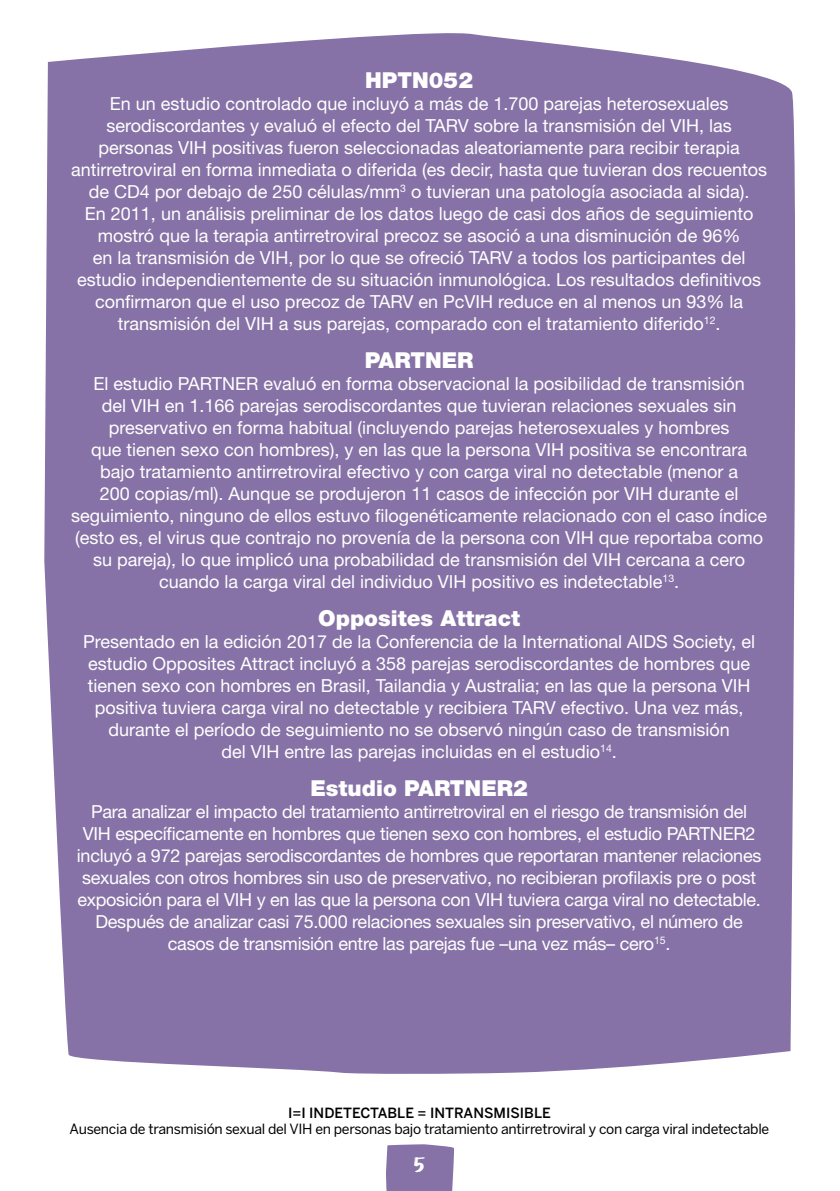
<style>
.page{position:relative;width:840px;height:1191px;background:#fff}
.page>*{position:absolute;margin:0;border:0;box-sizing:border-box;transform-origin:0 0}
.t1{font:900 22px "Helvetica Neue LT Std";color:#fff}
.t2{font:20px "KG Lifeis Messy";color:#fff}
.t3{font:18px/22px "Helvetica Neue LT Std";color:#fff;text-align:center}
.t4{font:14px "Benton Sans";letter-spacing:-.02em;color:#000}
.t5{font:500 14px "Benton Sans";color:#000}
</style>
<div class="page">
<div style="left:386px;top:1144px;width:68px;height:47px;background:#8672a6"></div>
<div style="left:44px;top:33px;width:752px;height:1041px;background:#8672a6"></div>
<p class="t1" style="left:365px;top:67px;width:109px">HPTN052</p>
<p class="t3" style="left:71px;top:92px;width:697px">En un estudio controlado que incluyó a más de 1.700 parejas heterosexuales serodiscordantes y evaluó el efecto del TARV sobre la transmisión del VIH, las personas VIH positivas fueron seleccionadas aleatoriamente para recibir terapia antirretroviral en forma inmediata o diferida (es decir, hasta que tuvieran dos recuentos de CD4 por debajo de 250 células/mm<sup>3</sup> o tuvieran una patología asociada al sida).<br>En 2011, un análisis preliminar de los datos luego de casi dos años de seguimiento mostró que la terapia antirretroviral precoz se asoció a una disminución de 96%<br>en la transmisión de VIH, por lo que se ofreció TARV a todos los participantes del estudio independientemente de su situación inmunológica. Los resultados definitivos confirmaron que el uso precoz de TARV en PcVIH reduce en al menos un 93% la transmisión del VIH a sus parejas, comparado con el tratamiento diferido<sup>12</sup>.</p>
<p class="t1" style="left:364px;top:347px;width:110px">PARTNER</p>
<p class="t3" style="left:71px;top:372px;width:697px">El estudio PARTNER evaluó en forma observacional la posibilidad de transmisión<br>del VIH en 1.166 parejas serodiscordantes que tuvieran relaciones sexuales sin preservativo en forma habitual (incluyendo parejas heterosexuales y hombres<br>que tienen sexo con hombres), y en las que la persona VIH positiva se encontrara<br>bajo tratamiento antirretroviral efectivo y con carga viral no detectable (menor a<br>200 copias/ml). Aunque se produjeron 11 casos de infección por VIH durante el seguimiento, ninguno de ellos estuvo filogenéticamente relacionado con el caso índice (esto es, el virus que contrajo no provenía de la persona con VIH que reportaba como su pareja), lo que implicó una probabilidad de transmisión del VIH cercana a cero cuando la carga viral del individuo VIH positivo es indetectable<sup>13</sup>.</p>
<p class="t1" style="left:318px;top:605px;width:203px">Opposites Attract</p>
<p class="t3" style="left:83px;top:630px;width:673px">Presentado en la edición 2017 de la Conferencia de la International AIDS Society, el estudio Opposites Attract incluyó a 358 parejas serodiscordantes de hombres que tienen sexo con hombres en Brasil, Tailandia y Australia; en las que la persona VIH positiva tuviera carga viral no detectable y recibiera TARV efectivo. Una vez más, durante el período de seguimiento no se observó ningún caso de transmisión<br>del VIH entre las parejas incluidas en el estudio<sup>14</sup>.</p>
<p class="t1" style="left:310px;top:775px;width:219px">Estudio PARTNER2</p>
<p class="t3" style="left:77px;top:800px;width:685px">Para analizar el impacto del tratamiento antirretroviral en el riesgo de transmisión del VIH específicamente en hombres que tienen sexo con hombres, el estudio PARTNER2 incluyó a 972 parejas serodiscordantes de hombres que reportaran mantener relaciones sexuales con otros hombres sin uso de preservativo, no recibieran profilaxis pre o post exposición para el VIH y en las que la persona con VIH tuviera carga viral no detectable.<br>Después de analizar casi 75.000 relaciones sexuales sin preservativo, el número de casos de transmisión entre las parejas fue –una vez más– cero<sup>15</sup>.</p>
<p class="t5" style="left:288px;top:1104px;width:264px">I=I INDETECTABLE = INTRANSMISI BLE</p>
<p class="t4" style="left:70px;top:1120px;width:700px">Ausencia de transmisión sexual del VIH en personas bajo tratamiento antirretroviral y con carga viral indetectable</p>
<p class="t2" style="left:413px;top:1148px;width:13px">5</p>
</div>
